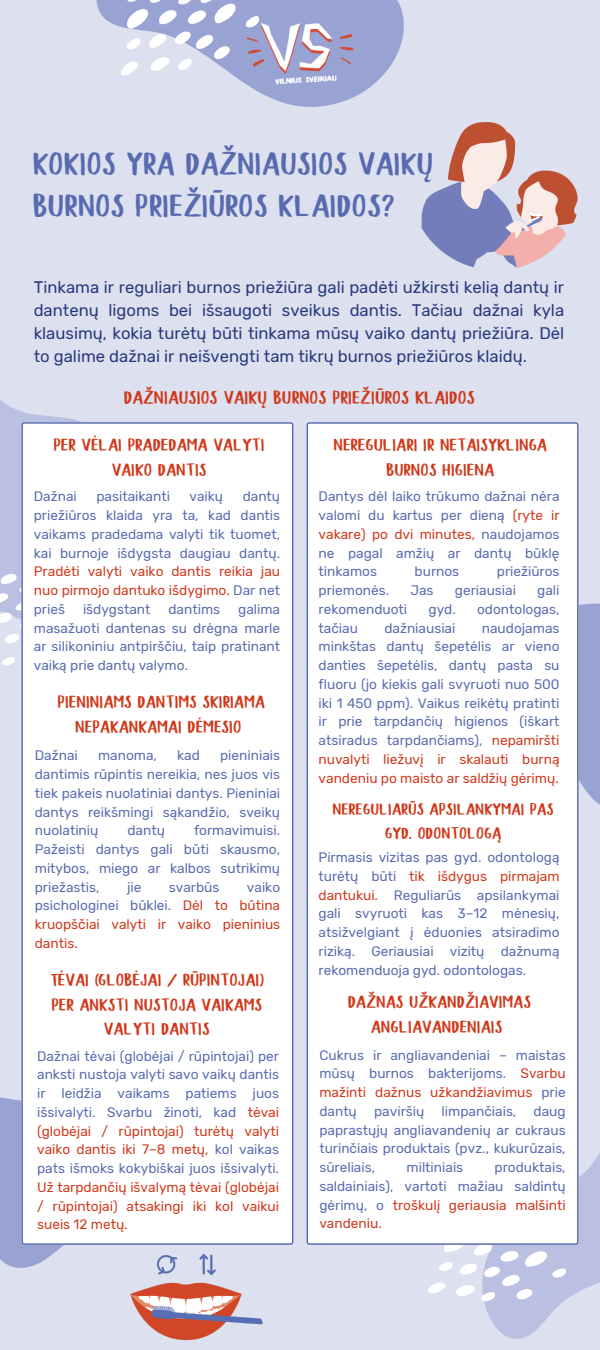
<style>
.page{position:relative;width:600px;height:1350px;background:#dde0ef}
.page>*{position:absolute;margin:0;border:0;box-sizing:border-box;transform-origin:0 0}
.t1{font:32.6px/42px "Blodders";color:#586bb0}
.t2{font:18.8px "Blodders";color:#d0381a}
.t3{font:17.8px/24.8px "Blodders";color:#d0381a;text-align:center}
.t4{font:16.8px/23.2px "Blodders";color:#d0381a;text-align:center}
.t5{font:16.7px/23.2px "Rubik";color:#25387b;text-align:justify}
.t6{font:13.7px/18.8px "Rubik";color:#586bb0;text-align:justify}
.t7{font:13.7px/18.8px "Rubik";color:#d0381a;text-align:justify}
.s1{color:#d0381a}
.s2{color:#586bb0}
</style>
<div class="page">
<div style="left:579px;top:603px;width:21px;height:202px;background:#98a3d4"></div>
<svg style="left:485px;top:1153px;width:115px;height:186px;fill:#b9c0e1"></svg>
<svg style="left:428px;top:1245px;width:142px;height:60px"></svg>
<svg style="left:96px;top:0;width:308px;height:107px"></svg>
<img style="left:237px;top:0;width:126px;height:106px">
<img style="left:399px;top:79px;width:179px;height:189px">
<svg style="left:0;top:1097px;width:64px;height:171px;background:#9ea9d6"></svg>
<svg style="left:0;top:400px;width:81px;height:158px;fill:#b9c0e1"></svg>
<svg style="left:0;top:558px;width:21px;height:108px"></svg>
<svg style="left:245px;top:10px;width:15px;height:19px"></svg>
<svg style="left:121px;top:0;width:115px;height:77px"></svg>
<div style="left:307px;top:422px;width:272px;height:823px;background:#fff"></div>
<div style="left:21px;top:422px;width:272px;height:823px;background:#fff"></div>
<img style="left:105px;top:1215px;width:165px;height:125px">
<p class="t1" style="left:34px;top:145px;width:402px">KOKIOS YRA DAŽNIAUSIOS VAIKŲ<br>BURNOS PRIEŽIŪROS KLAIDOS?</p>
<p class="t5" style="left:34px;top:275px;width:532px">Tinkama ir reguliari burnos priežiūra gali padėti užkirsti kelią dantų ir dantenų ligoms bei išsaugoti sveikus dantis. Tačiau dažnai kyla klausimų, kokia turėtų būti tinkama mūsų vaiko dantų priežiūra. Dėl to galime dažnai ir neišvengti tam tikrų burnos priežiūros klaidų.</p>
<h2 class="t2" style="left:125px;top:390px;width:352px">DAŽNIAUSIOS VAIKŲ BURNOS PRIEŽIŪROS KLAIDOS</h2>
<h1 class="t3" style="left:54px;top:434px;width:213px">PER VĖLAI PRADEDAMA VALYTI<br>VAIKO DANTIS</h1>
<h3 class="t6" style="left:34px;top:487px;width:45px">Dažnai</h3>
<h3 class="t6" style="left:96px;top:487px;width:75px">pasitaikanti</h3>
<h3 class="t6" style="left:190px;top:487px;width:35px">vaikų</h3>
<h3 class="t6" style="left:34px;top:487px;width:248px;text-indent:209px">dantų priežiūros klaida yra ta, kad dantis vaikams pradedama valyti tik tuomet, kai burnoje išdygsta daugiau dantų.<br><span class="s1">Pradėti valyti vaiko dantis reikia jau nuo pirmojo dantuko išdygimo.</span> Dar net prieš</h3>
<h3 class="t6" style="left:83px;top:600px;width:69px">išdygstant</h3>
<h3 class="t6" style="left:169px;top:600px;width:53px">dantims</h3>
<h3 class="t6" style="left:34px;top:600px;width:248px;text-indent:204px">galima masažuoti dantenas su drėgna marle ar silikoniniu antpirščiu, taip pratinant vaiką prie dantų valymo.</h3>
<p class="t3" style="left:58px;top:691px;width:209px">PIENINIAMS DANTIMS SKIRIAMA<br>NEPAKANKAMAI DĖMESIO</p>
<h2 class="t6" style="left:35px;top:746px;width:45px">Dažnai</h2>
<h2 class="t6" style="left:98px;top:746px;width:60px">manoma,</h2>
<h2 class="t6" style="left:177px;top:746px;width:24px">kad</h2>
<h2 class="t6" style="left:35px;top:746px;width:247px;text-indent:185px">pieniniais dantimis rūpintis nereikia, nes juos vis tiek pakeis nuolatiniai dantys. Pieniniai dantys reikšmingi sąkandžio, sveikų nuolatinių</h2>
<h2 class="t6" style="left:35px;top:821px;width:247px;text-indent:159px">formavimuisi.<br>Pažeisti dantys gali būti skausmo, mitybos, miego ar kalbos sutrikimų priežastis,</h2>
<h2 class="t6" style="left:127px;top:821px;width:39px">dantų</h2>
<h2 class="t7" style="left:35px;top:878px;width:247px;text-indent:212px"><span class="s2">vaiko psichologinei būklei.</span> Dėl to būtina kruopščiai valyti ir vaiko pieninius dantis.</h2>
<h2 class="t6" style="left:127px;top:878px;width:16px">jie</h2>
<h2 class="t6" style="left:169px;top:878px;width:52px">svarbūs</h2>
<h2 class="t3" style="left:51px;top:969px;width:215px">TĖVAI (GLOBĖJAI / RŪPINTOJAI)<br>PER ANKSTI NUSTOJA VAIKAMS<br>VALYTI DANTIS</h2>
<p class="t3" style="left:334px;top:434px;width:215px">NEREGULIARI IR NETAISYKLINGA<br>BURNOS HIGIENA</p>
<h2 class="t6" style="left:319px;top:487px;width:242px">Dantys dėl laiko trūkumo dažnai nėra valomi du kartus per dieną <span class="s1">(ryte ir vakare) po dvi minutes,</span> naudojamos ne pagal amžių ar dantų būklę tinkamos</h2>
<h2 class="t6" style="left:415px;top:562px;width:46px">burnos</h2>
<h2 class="t6" style="left:497px;top:562px;width:64px">priežiūros</h2>
<h2 class="t6" style="left:319px;top:581px;width:72px">priemonės.</h2>
<h2 class="t6" style="left:410px;top:581px;width:25px">Jas</h2>
<h2 class="t6" style="left:455px;top:581px;width:63px">geriausiai</h2>
<h2 class="t6" style="left:537px;top:581px;width:24px">gali</h2>
<h2 class="t6" style="left:319px;top:600px;width:90px">rekomenduoti</h2>
<h2 class="t6" style="left:429px;top:600px;width:29px">gyd.</h2>
<h2 class="t6" style="left:477px;top:600px;width:84px">odontologas,</h2>
<h2 class="t6" style="left:319px;top:618px;width:41px">tačiau</h2>
<h2 class="t6" style="left:384px;top:618px;width:73px">dažniausiai</h2>
<h2 class="t6" style="left:319px;top:618px;width:242px;text-indent:163px">naudojamas minkštas dantų šepetėlis ar vieno danties šepetėlis, dantų pasta su fluoru (jo kiekis gali svyruoti nuo 500 iki 1 450 ppm). Vaikus reikėtų pratinti ir prie tarpdančių higienos (iškart atsiradus tarpdančiams), <span class="s1">nepamiršti nuvalyti liežuvį ir skalauti burną vandeniu po maisto ar saldžių gėrimų.</span></h2>
<p class="t4" style="left:333px;top:799px;width:223px">NEREGULIARŪS APSILANKYMAI PAS<br>GYD. ODONTOLOGĄ</p>
<h2 class="t6" style="left:319px;top:848px;width:242px">Pirmasis vizitas pas gyd. odontologą turėtų būti <span class="s1">tik išdygus pirmajam dantukui.</span> Reguliarūs apsilankymai gali svyruoti kas 3–12 mėnesių, atsižvelgiant į ėduonies atsiradimo riziką. Geriausiai vizitų dažnumą rekomenduoja gyd. odontologas.</h2>
<h2 class="t3" style="left:348px;top:991px;width:185px">DAŽNAS UŽKANDŽIAVIMAS<br>ANGLIAVANDENIAIS</h2>
<p class="t6" style="left:37px;top:1047px;width:243px">Dažnai tėvai (globėjai / rūpintojai) per anksti nustoja valyti savo vaikų dantis ir leidžia vaikams patiems juos išsivalyti. Svarbu žinoti, kad <span class="s1">tėvai (globėjai / rūpintojai) turėtų valyti vaiko dantis iki 7–8 metų,</span> kol vaikas pats išmoks kokybiškai juos išsivalyti.<br><span class="s1">Už tarpdančių išvalymą tėvai (globėjai / rūpintojai) atsakingi iki kol vaikui sueis 12 metų.</span></p>
<h3 class="t6" style="left:319px;top:1045px;width:248px">Cukrus ir angliavandeniai – maistas mūsų burnos bakterijoms. <span class="s1">Svarbu mažinti dažnus užkandžiavimus</span> prie dantų</h3>
<h3 class="t6" style="left:374px;top:1102px;width:52px">paviršių</h3>
<h3 class="t6" style="left:442px;top:1102px;width:76px">limpančiais,</h3>
<h3 class="t6" style="left:319px;top:1102px;width:248px;text-indent:214px">daug paprastųjų angliavandenių ar cukraus turinčiais produktais (pvz., kukurūzais, sūreliais,</h3>
<h3 class="t6" style="left:319px;top:1158px;width:248px;text-indent:175px">produktais, saldainiais), vartoti mažiau saldintų gėrimų, o <span class="s1">troškulį geriausia malšinti vandeniu.</span></h3>
<h3 class="t6" style="left:407px;top:1158px;width:58px">miltiniais</h3>
</div>
